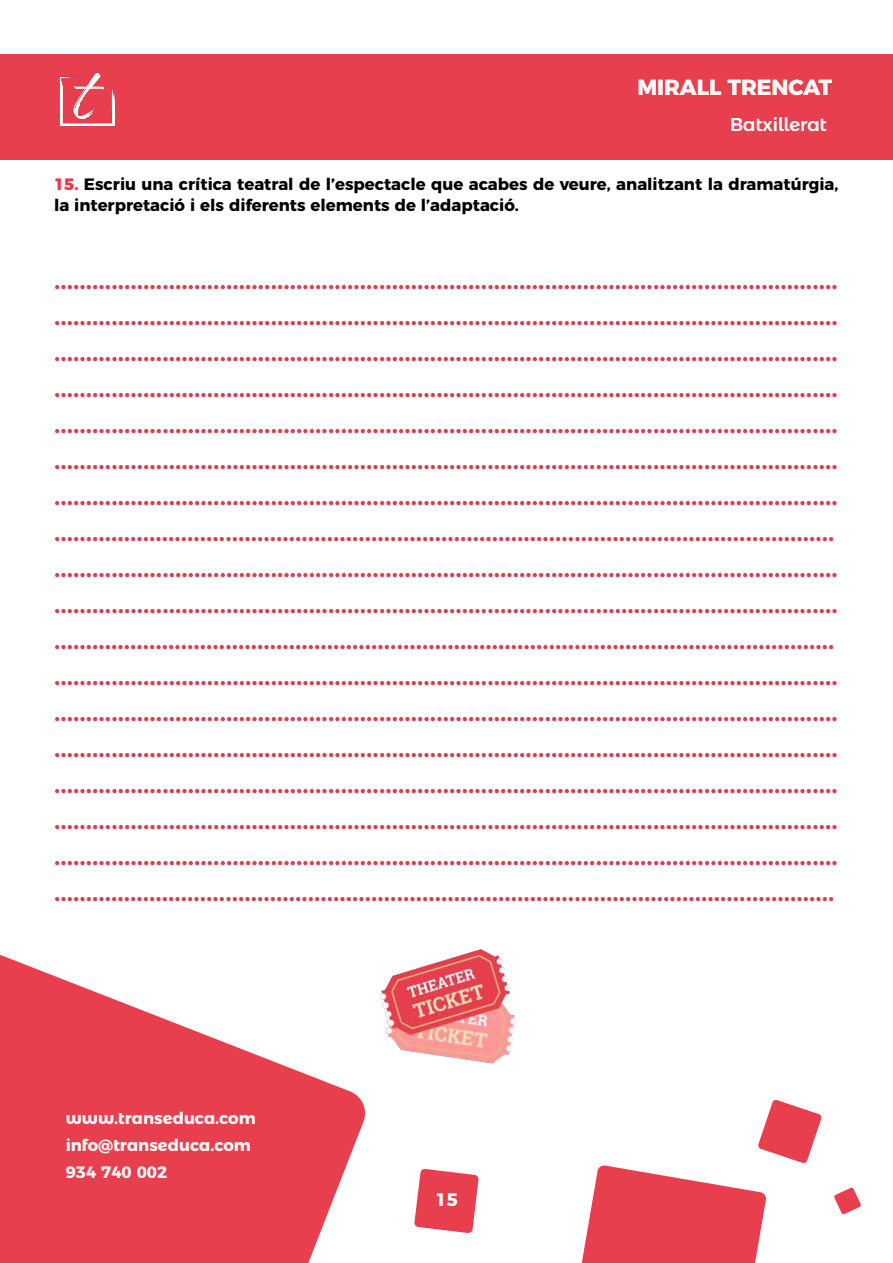
<style>
.page{position:relative;width:893px;height:1263px;background:#fff}
.page>*{position:absolute;margin:0;border:0;box-sizing:border-box;transform-origin:0 0}
.t1{font:600 27px/36px "Montserrat";color:#d93d4b}
.t2{font:700 21.75px "Montserrat";color:#f6f6f6}
.t3{font:18.45px "Montserrat Alternates";color:#f6f6f6}
.t4{font:700 18px "Montserrat";color:#fff}
.t5{font:700 16.5px/21px "Montserrat";color:#000}
.t6{font:700 16.5px/27px "Montserrat Alternates";color:#f6f6f6}
.s1{font-weight:800;color:#e83d4c}
</style>
<div class="page">
<div style="left:0;top:54px;width:893px;height:105px;background:#e83f4e"></div>
<svg style="left:0;top:954px;width:365px;height:309px;fill:#e83f4e"></svg>
<svg style="left:414px;top:1169px;width:65px;height:64px"></svg>
<svg style="left:581px;top:1100px;width:241px;height:163px"></svg>
<svg style="left:834px;top:1187px;width:27px;height:27px"></svg>
<img style="left:60px;top:72px;width:54px;height:55px">
<img style="left:380px;top:949px;width:136px;height:115px">
<p class="t2" style="left:637px;top:70px;width:196px">MIRALL TRENCAT</p>
<p class="t3" style="left:730px;top:110px;width:98px">Batxillerat</p>
<p class="t5" style="left:54px;top:173px;width:786px"><span class="s1">15.</span> Escriu una crítica teatral de l’espectacle que acabes de veure, analitzant la dramatúrgia, la interpretació i els diferents elements de l’adaptació.</p>
<p class="t1" style="left:54px;top:260px;width:785px">........................................................................................................................... ........................................................................................................................... ........................................................................................................................... ........................................................................................................................... ........................................................................................................................... ........................................................................................................................... ........................................................................................................................... ........................................................................................................................... ........................................................................................................................... ........................................................................................................................... ........................................................................................................................... ........................................................................................................................... ........................................................................................................................... ........................................................................................................................... ........................................................................................................................... ........................................................................................................................... ........................................................................................................................... ...........................................................................................................................</p>
<p class="t6" style="left:66px;top:1103px;width:192px">www.transeduca.com info@transeduca.com<br>934 740 002</p>
<p class="t4" style="left:436px;top:1184px;width:24px">15</p>
</div>
